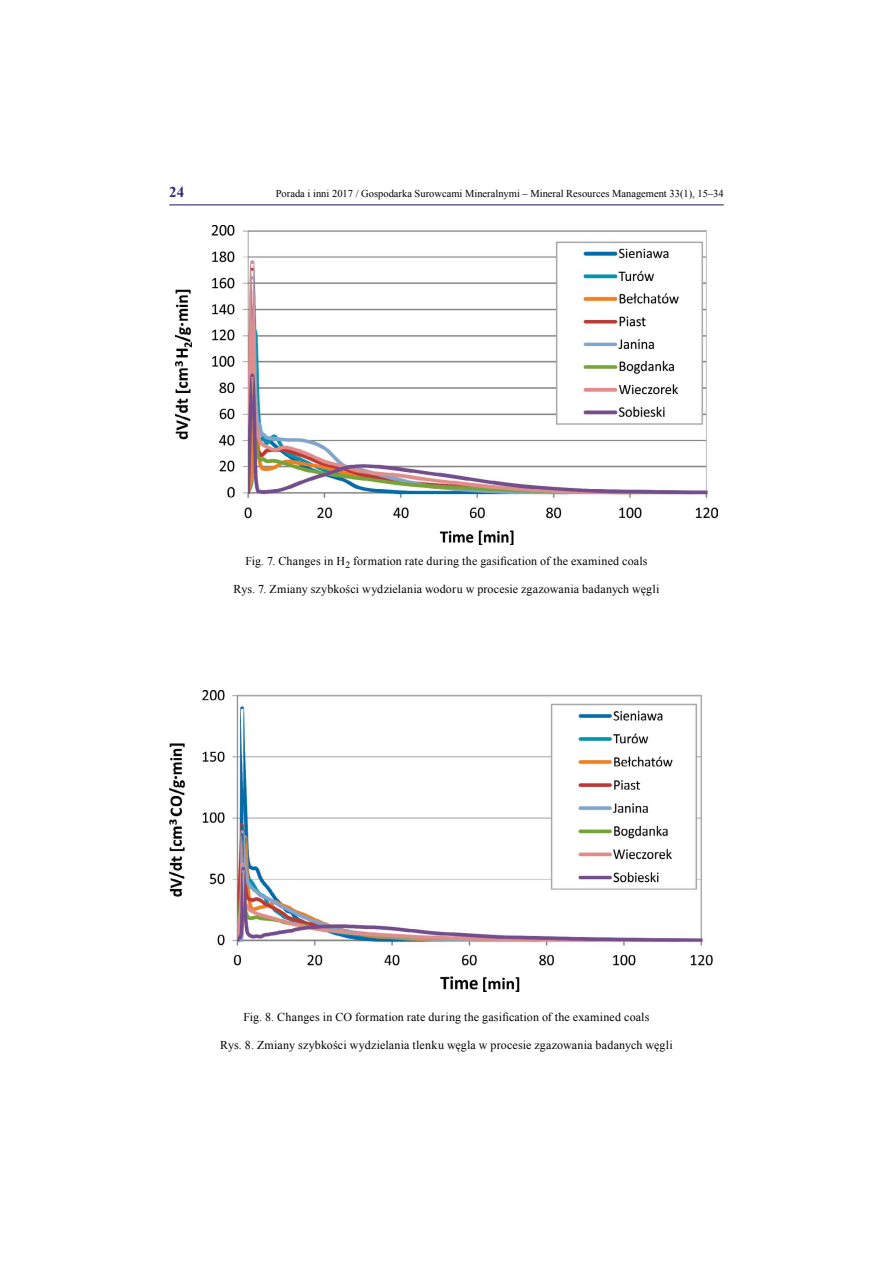
<style>
.page{position:relative;width:893px;height:1263px;background:#fff}
.page>*{position:absolute;margin:0;border:0;box-sizing:border-box;transform-origin:0 0}
.t1{font:700 15px "Times New Roman";color:#362978}
.t2{font:12px "Times New Roman";letter-spacing:.01em;color:#000}
.t3{font:10.5px "Times New Roman";color:#000}
</style>
<div class="page">
<hr style="left:169px;top:204px;width:555px;height:1px;background:#362978">
<img style="left:175px;top:225px;width:542px;height:319px">
<img style="left:169px;top:691px;width:544px;height:300px">
<p class="t1" style="left:169px;top:182px;width:16px">24</p>
<p class="t3" style="left:276px;top:186px;width:449px">Porada i inni 2017 / Gospodarka Surowcami Mineralnymi – Mineral Resources Management 33(1), 15–34</p>
<p class="t2" style="left:245px;top:553px;width:404px">Fig. 7. Changes in H<sub>2</sub> formation rate during the gasification of the examined coals</p>
<p class="t2" style="left:234px;top:581px;width:427px">Rys. 7. Zmiany szybkości wydzielania wodoru w procesie zgazowania badanych węgli</p>
<p class="t2" style="left:243px;top:1009px;width:407px">Fig. 8. Changes in CO formation rate during the gasification of the examined coals</p>
<p class="t2" style="left:220px;top:1037px;width:454px">Rys. 8. Zmiany szybkości wydzielania tlenku węgla w procesie zgazowania badanych węgli</p>
</div>
